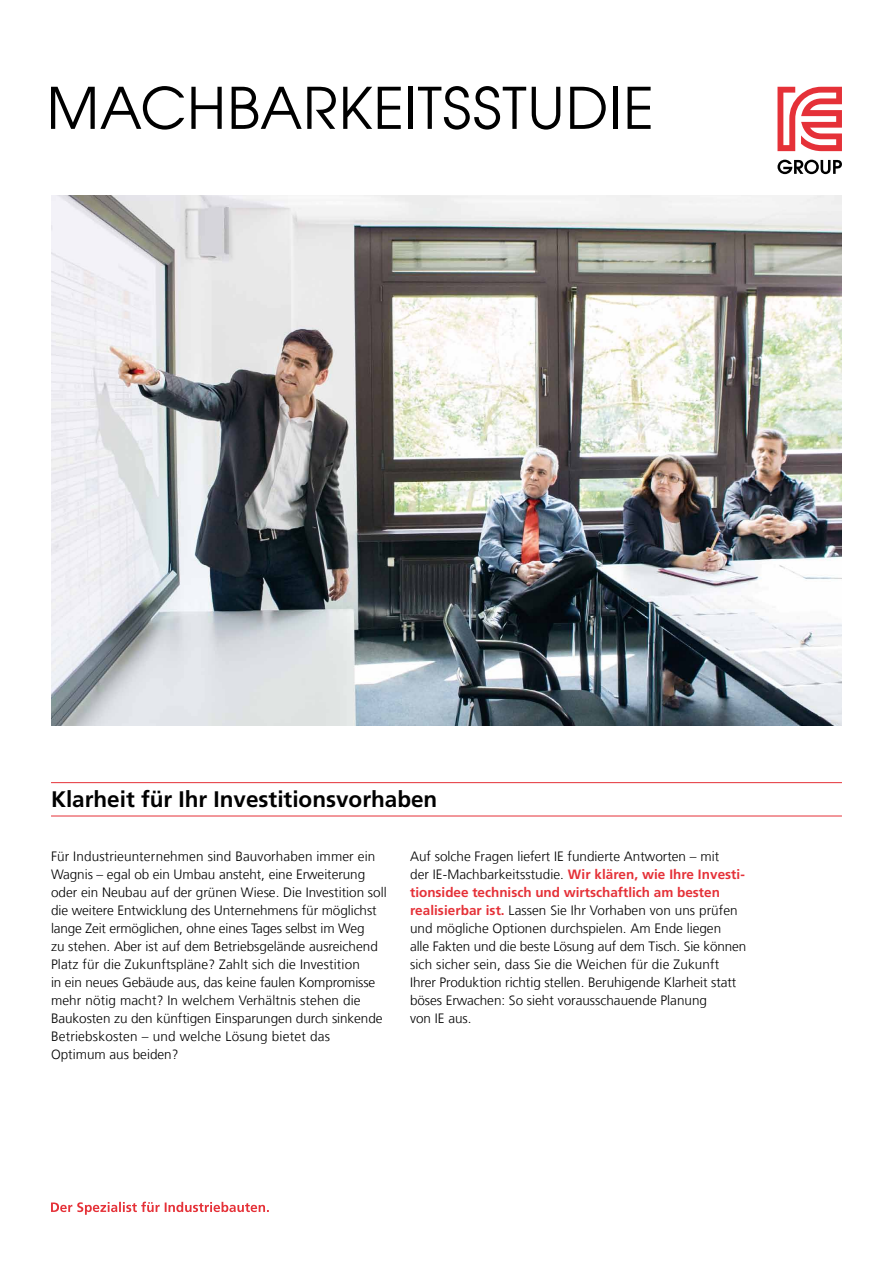
<style>
.page{position:relative;width:893px;height:1263px;background:#fff}
.page>*{position:absolute;margin:0;border:0;box-sizing:border-box;transform-origin:0 0}
.t1{font:57px "Avant Garde";letter-spacing:.015em;color:#000}
.t2{font:700 22.5px "Frutiger LT Com";color:#000}
.t3{font:300 13.5px/18px "Frutiger LT Com";color:#000}
.s1{font-weight:700;color:#e53138}
</style>
<div class="page">
<img style="left:51px;top:196px;width:791px;height:530px">
<hr style="left:51px;top:782px;width:791px;height:1px;background:#e53138">
<hr style="left:51px;top:816px;width:791px;height:1px;background:#e53138">
<svg style="left:777px;top:87px;width:65px;height:64px"></svg>
<svg style="left:777px;top:160px;width:65px;height:14px"></svg>
<svg style="left:51px;top:1202px;width:218px;height:13px"></svg>
<h1 class="t1" style="left:47px;top:72px;width:609px">MACHBARKEITSSTUDIE</h1>
<h2 class="t2" style="left:51px;top:786px;width:388px">Klarheit für Ihr Investitionsvorhaben</h2>
<p class="t3" style="left:51px;top:847px;width:337px">Für Industrieunternehmen sind Bauvorhaben immer ein Wagnis – egal ob ein Umbau ansteht, eine Erweiterung oder ein Neubau auf der grünen Wiese. Die Investition soll die weitere Entwicklung des Unternehmens für möglichst lange Zeit ermöglichen, ohne eines Tages selbst im Weg<br>zu stehen. Aber ist auf dem Betriebsgelände ausreichend Platz für die Zukunftspläne? Zahlt sich die Investition<br>in ein neues Gebäude aus, das keine faulen Kompromisse mehr nötig macht? In welchem Verhältnis stehen die Baukosten zu den künftigen Einsparungen durch sinkende Betriebskosten – und welche Lösung bietet das Optimum aus beiden?</p>
<p class="t3" style="left:410px;top:847px;width:338px">Auf solche Fragen liefert IE fundierte Antworten – mit<br>der IE-Machbarkeitsstudie. <span class="s1">Wir klären, wie Ihre Investi&shy;tionsidee technisch und wirtschaftlich am besten realisierbar ist.</span> Lassen Sie Ihr Vorhaben von uns prüfen und mögliche Optionen durchspielen. Am Ende liegen<br>alle Fakten und die beste Lösung auf dem Tisch. Sie können sich sicher sein, dass Sie die Weichen für die Zukunft Ihrer Produktion richtig stellen. Beruhigende Klarheit statt böses Erwachen: So sieht vorausschauende Planung<br>von IE aus.</p>
</div>
